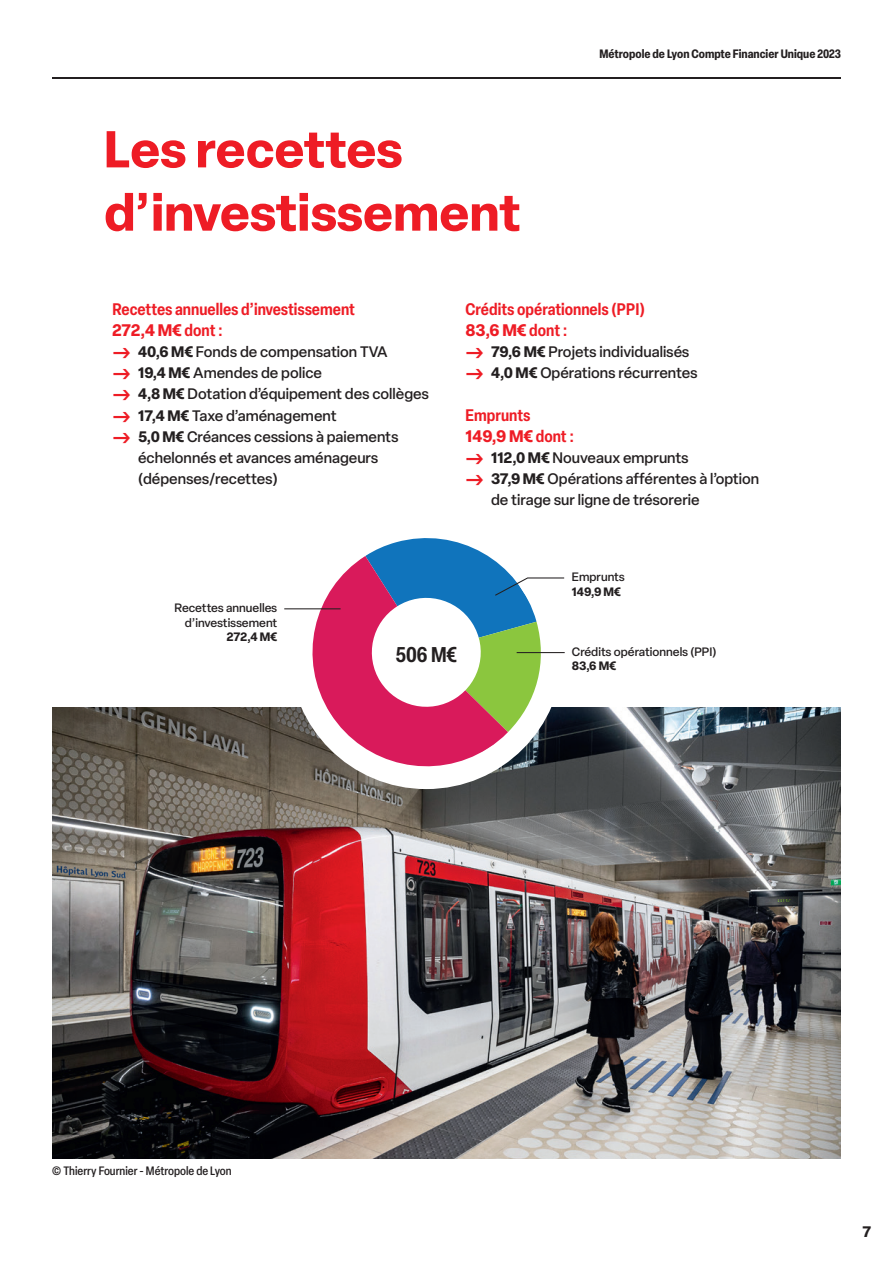
<style>
.page{position:relative;width:893px;height:1263px;background:#fff}
.page>*{position:absolute;margin:0;border:0;box-sizing:border-box;transform-origin:0 0}
.H1_-_Rouge{font:700 51px/63.3px "Elza";letter-spacing:-.01em;color:#ee1c25}
.H3_-_Noir{font:600 condensed 21px "Elza";color:#231f20}
.H5_-_Rouge{font:600 condensed 16.5px "Elza";color:#ee1c25}
.H5_-_Rouge-2{font:700 16.5px "Elza";color:#ee1c25}
.t1{font:500 15px/21.1px "Elza";color:#231f20}
.t2{font:700 15px "Elza Text";color:#231f20}
.Texte_courant_-_Noir{font:500 12px/14.4px "Elza";color:#231f20;text-align:right}
.t3{font:700 condensed 12px "Elza";color:#231f20}
.Légende_Photo_-_Gauche{font:500 condensed 12px "Elza";color:#231f20}
.Texte_courant_-_Noir-2{font:700 12px "Elza";color:#231f20}
.s1{font-weight:600;font-stretch:condensed}
.s2{font-weight:400;font-size:27px;color:#ee1c25}
.s3{font-weight:700}
</style>
<div class="page">
<hr style="left:52px;top:77px;width:789px;height:2px;background:#231f20">
<img style="left:52px;top:707px;width:789px;height:452px">
<div style="left:290px;top:516px;width:273px;height:273px;background:#fff;border-radius:50%"></div>
<svg style="left:268px;top:707px;width:19px;height:21px"></svg>
<svg style="left:297px;top:557px;width:211px;height:225px"></svg>
<hr style="left:284px;top:608px;width:57px;height:1px;background:#231f20">
<svg style="left:364px;top:538px;width:201px;height:194px"></svg>
<hr style="left:517px;top:652px;width:48px;height:1px;background:#231f20">
<p class="H1_-_Rouge" style="left:104px;top:116px;width:418px">Les recettes d’investissement</p>
<p class="t3" style="left:599px;top:45px;width:243px">Métropole de Lyon Compte Financier Unique 2023</p>
<p class="H5_-_Rouge" style="left:113px;top:298px;width:244px">Recettes annuelles d’investissement</p>
<p class="H5_-_Rouge-2" style="left:113px;top:318px;width:112px">272,4 M€ <span class="s1">dont :</span></p>
<p class="t1" style="left:113px;top:341px;width:276px"><span class="s2">→</span> <span class="s3">40,6 M€</span> Fonds de compensation TVA</p>
<p class="t1" style="left:113px;top:362px;width:211px"><span class="s2">→</span> <span class="s3">19,4 M€</span> Amendes de police</p>
<p class="t1" style="left:113px;top:383px;width:318px"><span class="s2">→</span> <span class="s3">4,8 M€</span> Dotation d’équipement des collèges</p>
<p class="t1" style="left:113px;top:404px;width:226px"><span class="s2">→</span> <span class="s3">17,4 M€</span> Taxe d’aménagement</p>
<p class="t1" style="left:138px;top:426px;width:262px;text-indent:-26px"><span class="s2">→</span> <span class="s3">5,0 M€</span> Créances cessions à paiements échelonnés et avances aménageurs (dépenses/recettes)</p>
<p class="H5_-_Rouge" style="left:466px;top:298px;width:181px">Crédits opérationnels (PPI)</p>
<p class="H5_-_Rouge-2" style="left:466px;top:318px;width:103px">83,6 M€ <span class="s1">dont :</span></p>
<p class="t1" style="left:466px;top:341px;width:225px"><span class="s2">→</span> <span class="s3">79,6 M€</span> Projets individualisés</p>
<p class="t1" style="left:466px;top:362px;width:234px"><span class="s2">→</span> <span class="s3">4,0 M€</span> Opérations récurrentes</p>
<p class="H5_-_Rouge" style="left:466px;top:403px;width:66px">Emprunts</p>
<p class="H5_-_Rouge-2" style="left:466px;top:424px;width:110px">149,9 M€ <span class="s1">dont :</span></p>
<p class="t1" style="left:466px;top:447px;width:225px"><span class="s2">→</span> <span class="s3">112,0 M€</span> Nouveaux emprunts</p>
<p class="t1" style="left:491px;top:468px;width:270px;text-indent:-26px"><span class="s2">→</span> <span class="s3">37,9 M€</span> Opérations afférentes à l’option de tirage sur ligne de trésorerie</p>
<p class="Texte_courant_-_Noir" style="left:175px;top:601px;width:104px">Recettes annuelles d’investissement</p>
<p class="Texte_courant_-_Noir-2" style="left:227px;top:628px;width:52px">272,4 M€</p>
<p class="H3_-_Noir" style="left:395px;top:640px;width:63px">506 M€</p>
<p class="Texte_courant_-_Noir" style="left:572px;top:570px;width:54px">Emprunts</p>
<p class="Texte_courant_-_Noir-2" style="left:572px;top:583px;width:51px">149,9 M€</p>
<p class="Texte_courant_-_Noir" style="left:572px;top:644px;width:146px">Crédits opérationnels (PPI)</p>
<p class="Texte_courant_-_Noir-2" style="left:572px;top:657px;width:46px">83,6 M€</p>
<p class="Légende_Photo_-_Gauche" style="left:52px;top:1162px;width:181px">© Thierry Fournier - Métropole de Lyon</p>
<p class="t2" style="left:863px;top:1220px;width:10px">7</p>
</div>
